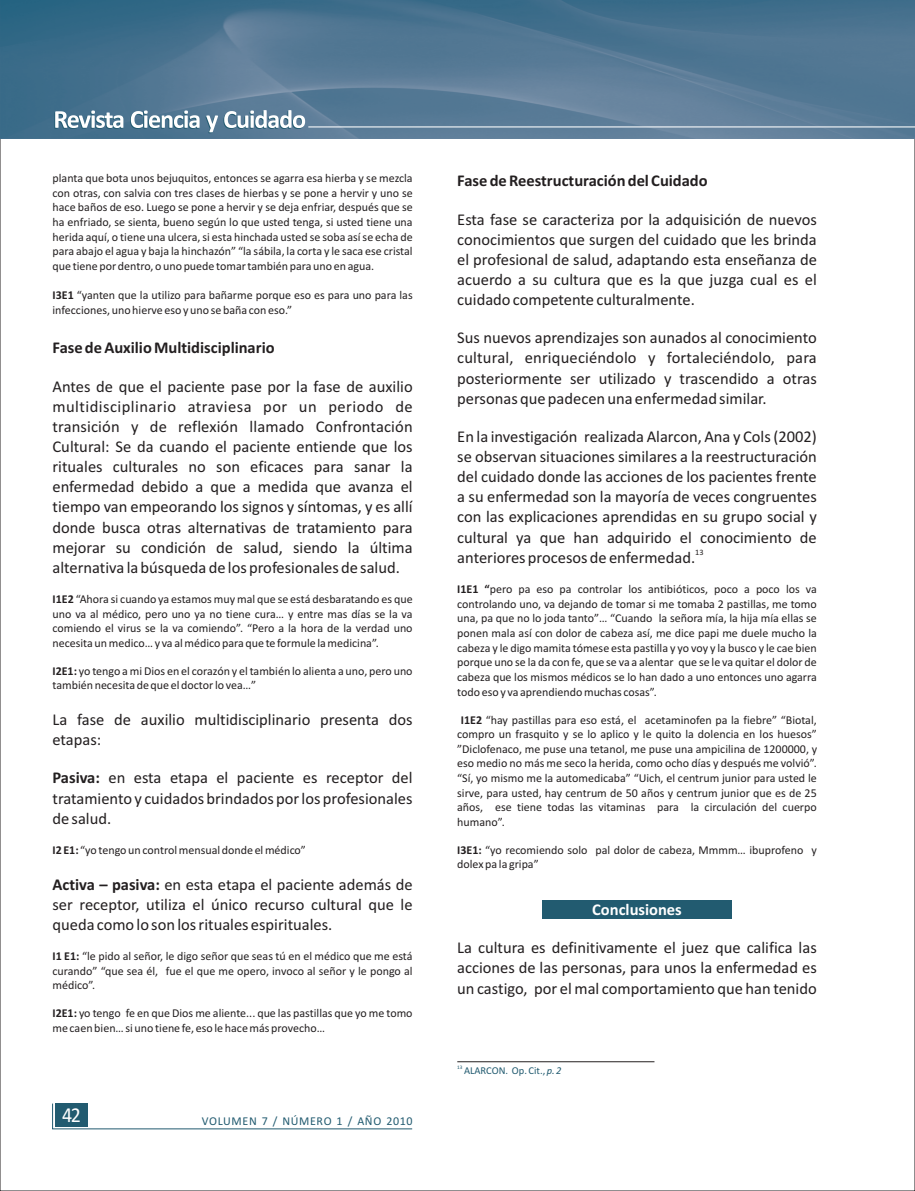
<style>
.page{position:relative;width:915px;height:1191px;background:#fff}
.page>*{position:absolute;margin:0;border:0;box-sizing:border-box;transform-origin:0 0}
.t1{font:21.3px "Calibri";color:#fff;scale:.94 1}
.t2{font:16.5px/20.1px "Calibri";color:#231f20;text-align:justify}
.t3{font:700 16.5px "Calibri";color:#231f20}
.t4{font:700 16.5px "Calibri";color:#fff}
.t5{font:12px/14.7px "Calibri";color:#231f20;text-align:justify}
.t6{font:12px "Calibri";letter-spacing:.055em;color:#225b70}
.t7{font:10.5px "Calibri";color:#225b70}
.t8{font:8.25px "Calibri";color:#231f20}
.t9{font:5.25px "Calibri";color:#225b70}
.s1{font-weight:700}
.s2{font-style:italic}
</style>
<div class="page">
<hr style="left:457px;top:1061px;width:197px;height:1px;background:#231f20">
<div style="left:542px;top:900px;width:189px;height:19px;background:#225b70"></div>
<img style="left:0;top:0;width:914px;height:139px">
<svg style="left:54px;top:110px;width:251px;height:23px"></svg>
<hr style="left:308px;top:126px;width:606px;height:1px;background:#fff">
<svg style="left:52px;top:1103px;width:361px;height:26px"></svg>
<p class="t5" style="left:53px;top:172px;width:361px">planta que bota unos bejuquitos, entonces se agarra esa hierba y se mezcla con otras, con salvia con tres clases de hierbas y se pone a hervir y uno se hace baños de eso. Luego se pone a hervir y se deja enfriar, después que se ha enfriado, se sienta, bueno según lo que usted tenga, si usted tiene una herida aquí, o tiene una ulcera, si esta hinchada usted se soba así se echa de para abajo el agua y baja la hinchazón” “la sábila, la corta y le saca ese cristal que tiene por dentro, o uno puede tomar también para uno en agua.</p>
<p class="t5" style="left:53px;top:289px;width:361px"><span class="s1">I3E1</span> “yanten que la utilizo para bañarme porque eso es para uno para las infecciones, uno hierve eso y uno se baña con eso.”</p>
<h2 class="t3" style="left:52px;top:341px;width:223px">Fase de Auxilio Multidisciplinario</h2>
<p class="t2" style="left:52px;top:377px;width:361px">Antes de que el paciente pase por la fase de auxilio multidisciplinario atraviesa por un periodo de transición y de reflexión llamado Confrontación Cultural: Se da cuando el paciente entiende que los rituales culturales no son eficaces para sanar la enfermedad debido a que a medida que avanza el tiempo van empeorando los signos y síntomas, y es allí donde busca otras alternativas de tratamiento para mejorar su condición de salud, siendo la última alternativa la búsqueda de los profesionales de salud.</p>
<p class="t5" style="left:52px;top:592px;width:361px"><span class="s1">I1E2</span> “Ahora si cuando ya estamos muy mal que se está desbaratando es que uno va al médico, pero uno ya no tiene cura… y entre mas días se la va comiendo el virus se la va comiendo”. “Pero a la hora de la verdad uno necesita un medico… y va al médico para que te formule la medicina”.</p>
<p class="t5" style="left:52px;top:664px;width:361px"><span class="s1">I2E1:</span> yo tengo a mi Dios en el corazón y el también lo alienta a uno, pero uno también necesita de que el doctor lo vea…”</p>
<h2 class="t2" style="left:52px;top:711px;width:361px">La fase de auxilio multidisciplinario presenta dos etapas:</h2>
<h2 class="t2" style="left:52px;top:769px;width:361px"><span class="s1">Pasiva:</span> en esta etapa el paciente es receptor del tratamiento y cuidados brindados por los profesionales de salud.</h2>
<p class="t5" style="left:52px;top:843px;width:255px"><span class="s1">I2 E1:</span> “yo tengo un control mensual donde el médico”</p>
<h2 class="t2" style="left:52px;top:875px;width:361px"><span class="s1">Activa – pasiva:</span> en esta etapa el paciente además de ser receptor, utiliza el único recurso cultural que le queda como lo son los rituales espirituales.</h2>
<p class="t5" style="left:52px;top:949px;width:361px"><span class="s1">I1 E1:</span> “le pido al señor, le digo señor que seas tú en el médico que me está curando” “que sea él, fue el que me opero, invoco al señor y le pongo al médico”.</p>
<p class="t5" style="left:52px;top:1006px;width:361px"><span class="s1">I2E1:</span> yo tengo fe en que Dios me aliente... que las pastillas que yo me tomo me caen bien… si uno tiene fe, eso le hace más provecho…</p>
<h1 class="t1" style="left:62px;top:1106px;width:22px">42</h1>
<p class="t6" style="left:202px;top:1116px;width:212px">VOLUMEN 7 / NÚMERO 1 / AÑO 2010</p>
<h2 class="t3" style="left:457px;top:174px;width:252px">Fase de Reestructuración del Cuidado</h2>
<p class="t2" style="left:457px;top:210px;width:361px">Esta fase se caracteriza por la adquisición de nuevos conocimientos que surgen del cuidado que les brinda el profesional de salud, adaptando esta enseñanza de acuerdo a su cultura que es la que juzga cual es el cuidado competente culturalmente.</p>
<h2 class="t2" style="left:457px;top:329px;width:361px">Sus nuevos aprendizajes son aunados al conocimiento cultural, enriqueciéndolo y fortaleciéndolo, para posteriormente ser utilizado y trascendido a otras personas que padecen una enfermedad similar.</h2>
<p class="t2" style="left:457px;top:428px;width:361px">En la investigación realizada Alarcon, Ana y Cols (2002) se observan situaciones similares a la reestructuración del cuidado donde las acciones de los pacientes frente a su enfermedad son la mayoría de veces congruentes con las explicaciones aprendidas en su grupo social y cultural ya que han adquirido el conocimiento de</p>
<p class="t8" style="left:695px;top:548px;width:10px">13</p>
<h2 class="t2" style="left:457px;top:549px;width:239px">anteriores procesos de enfermedad.</h2>
<p class="t5" style="left:457px;top:583px;width:361px"><span class="s1">I1E1 “</span>pero pa eso pa controlar los antibióticos, poco a poco los va controlando uno, va dejando de tomar si me tomaba 2 pastillas, me tomo una, pa que no lo joda tanto”… “Cuando la señora mía, la hija mía ellas se ponen mala así con dolor de cabeza así, me dice papi me duele mucho la cabeza y le digo mamita tómese esta pastilla y yo voy y la busco y le cae bien porque uno se la da con fe, que se va a alentar que se le va quitar el dolor de cabeza que los mismos médicos se lo han dado a uno entonces uno agarra todo eso y va aprendiendo muchas cosas”.</p>
<p class="t5" style="left:457px;top:713px;width:361px;text-indent:4px"><span class="s1">I1E2</span> “hay pastillas para eso está, el acetaminofen pa la fiebre” “Biotal, compro un frasquito y se lo aplico y le quito la dolencia en los huesos” ”Diclofenaco, me puse una tetanol, me puse una ampicilina de 1200000, y eso medio no más me seco la herida, como ocho días y después me volvió”. “Sí, yo mismo me la automedicaba” “Uich, el centrum junior para usted le sirve, para usted, hay centrum de 50 años y centrum junior que es de 25 años, ese tiene todas las vitaminas para la circulación del cuerpo humano”.</p>
<p class="t5" style="left:457px;top:843px;width:361px"><span class="s1">I3E1:</span> “yo recomiendo solo pal dolor de cabeza, Mmmm… ibuprofeno y dolex pa la gripa”</p>
<h2 class="t4" style="left:592px;top:902px;width:91px">Conclusiones</h2>
<h2 class="t2" style="left:457px;top:939px;width:361px">La cultura es definitivamente el juez que califica las acciones de las personas, para unos la enfermedad es un castigo, por el mal comportamiento que han tenido</h2>
<p class="t9" style="left:457px;top:1065px;width:7px">13</p>
<p class="t7" style="left:464px;top:1066px;width:99px">ALARCON. Op. Cit., <span class="s2">p. 2</span></p>
</div>
